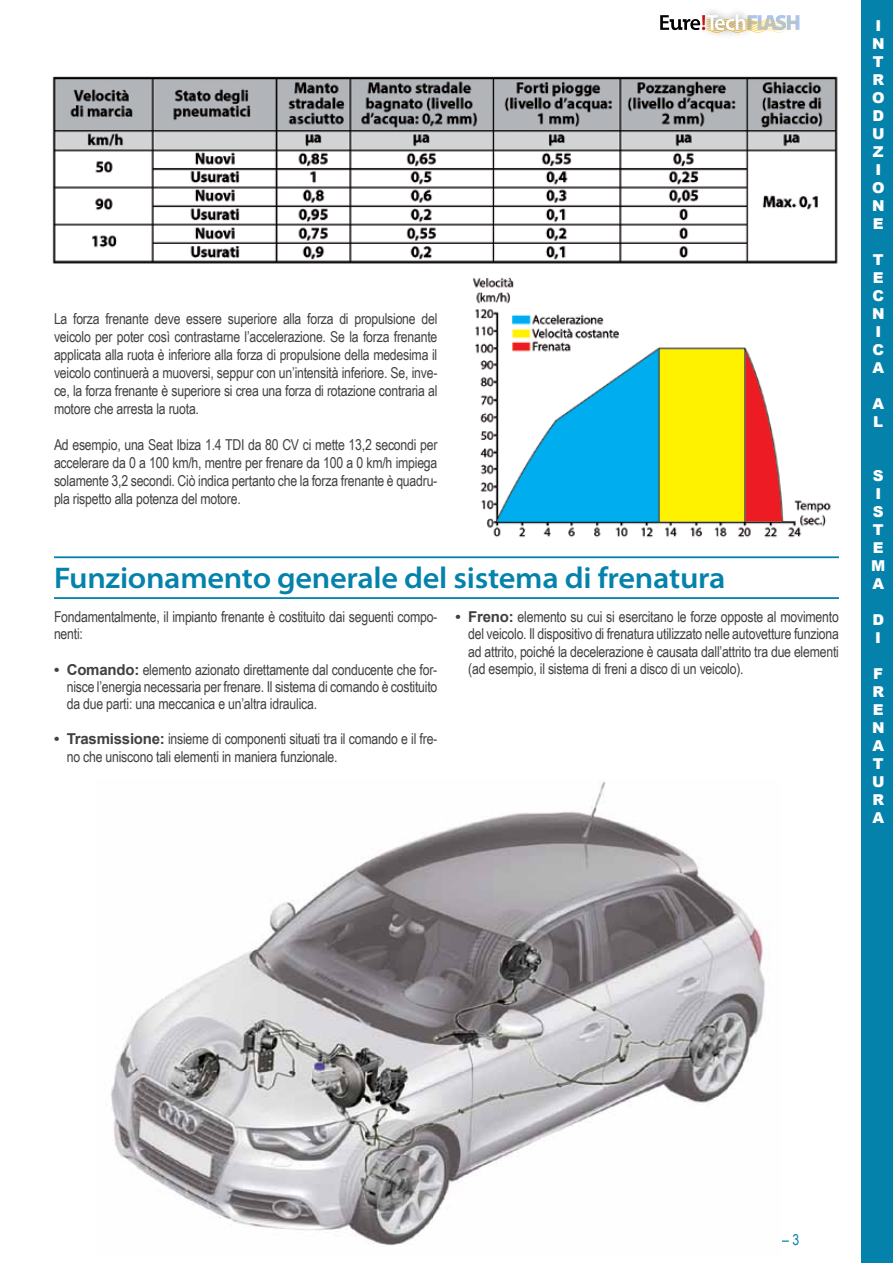
<style>
.page{position:relative;width:893px;height:1263px;background:#fff}
.page>*{position:absolute;margin:0;border:0;box-sizing:border-box;transform-origin:0 0}
.t1{font:600 semi-expanded 30px "Myriad Pro";letter-spacing:-.01em;color:#0482ab}
.t2{font:15px/18px "Arial Narrow";letter-spacing:-.015em;color:#414042;text-align:justify}
.t3{font:900 15px/18px "Arial";color:#fff}
.s1{font-family:"Arial";font-weight:700}
</style>
<div class="page">
<svg style="left:660px;top:14px;width:139px;height:19px"></svg>
<div style="left:862px;top:0;width:31px;height:1263px;background:#0482ab"></div>
<hr style="left:54px;top:556px;width:785px;height:2px;background:#0482ab">
<hr style="left:54px;top:597px;width:785px;height:2px;background:#0482ab">
<img style="left:52px;top:76px;width:786px;height:188px">
<img style="left:473px;top:277px;width:358px;height:261px">
<img style="left:111px;top:781px;width:658px;height:464px">
<p class="t2" style="left:54px;top:309px;width:385px">La forza frenante deve essere superiore alla forza di propulsione del veicolo per poter così contrastarne l’accelerazione. Se la forza frenante applicata alla ruota è inferiore alla forza di propulsione della medesima il veicolo continuerà a muoversi, seppur con un’intensità inferiore. Se, inve&shy;ce, la forza frenante è superiore si crea una forza di rotazione contraria al motore che arresta la ruota.</p>
<p class="t2" style="left:54px;top:435px;width:385px">Ad esempio, una Seat Ibiza 1.4 TDI da 80 CV ci mette 13,2 secondi per accelerare da 0 a 100 km/h, mentre per frenare da 100 a 0 km/h impiega solamente 3,2 secondi. Ciò indica pertanto che la forza frenante è quadru&shy;pla rispetto alla potenza del motore.</p>
<h1 class="t1" style="left:54px;top:561px;width:673px">Funzionamento generale del sistema di frenatura</h1>
<p class="t2" style="left:54px;top:608px;width:385px;line-height:17.2px">Fondamentalmente, il impianto frenante è costituito dai seguenti compo&shy;nenti:</p>
<p class="t2" style="left:67px;top:660px;width:372px;line-height:17.2px;text-indent:-13px"><span class="s1">• Comando:</span> elemento azionato direttamente dal conducente che for&shy;nisce l’energia necessaria per frenare. Il sistema di comando è costituito da due parti: una meccanica e un’altra idraulica.</p>
<p class="t2" style="left:67px;top:730px;width:372px;line-height:17.2px;text-indent:-13px"><span class="s1">• Trasmissione:</span> insieme di componenti situati tra il comando e il fre&shy;no che uniscono tali elementi in maniera funzionale.</p>
<p class="t2" style="left:468px;top:608px;width:372px;line-height:17.2px;text-indent:-13px"><span class="s1">• Freno:</span> elemento su cui si esercitano le forze opposte al movimento del veicolo. Il dispositivo di frenatura utilizzato nelle autovetture funziona ad attrito, poiché la decelerazione è causata dall’attrito tra due elementi (ad esempio, il sistema di freni a disco di un veicolo).</p>
<p class="t3" style="left:872px;top:16px;width:14px">I<br>N<br>T<br>R<br>O<br>D<br>U<br>Z<br>I<br>O<br>N<br>E</p>
<p class="t3" style="left:872px;top:250px;width:14px">T<br>E<br>C<br>N<br>I<br>C<br>A</p>
<p class="t3" style="left:872px;top:394px;width:13px">A<br>L</p>
<p class="t3" style="left:871px;top:466px;width:16px">S<br>I<br>S<br>T<br>E<br>M<br>A</p>
<p class="t3" style="left:872px;top:610px;width:13px">D<br>I</p>
<p class="t3" style="left:872px;top:664px;width:14px;text-align:justify">F R E N A T U R A</p>
</div>
